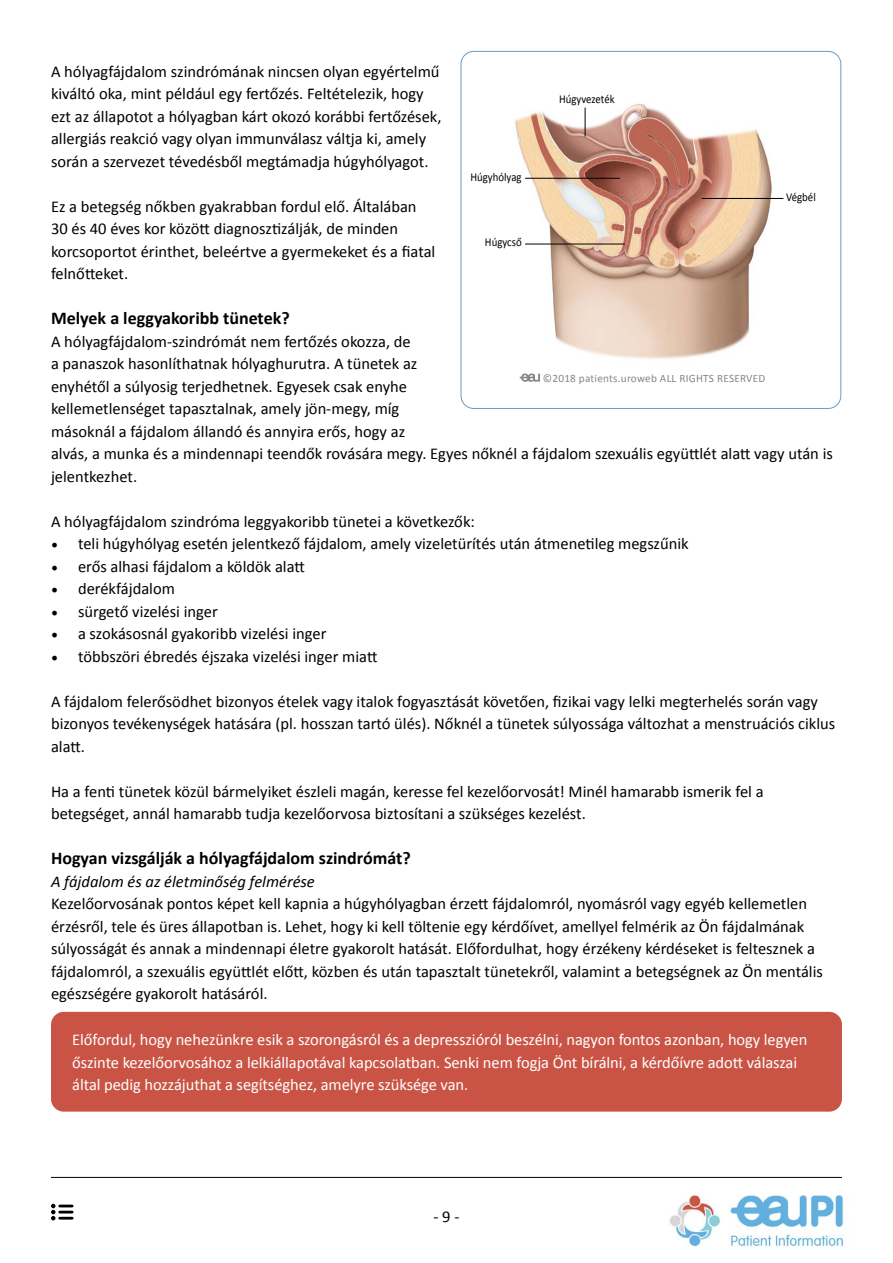
<style>
.page{position:relative;width:893px;height:1263px;background:#fff}
.page>*{position:absolute;margin:0;border:0;box-sizing:border-box;transform-origin:0 0}
.t1{font:700 18px "Calibri";color:#000}
.t2{font:16.5px/22.5px "Calibri";color:#000}
.t3{font:16.5px/22.5px "Calibri";letter-spacing:-.005em;color:#fff}
.t4{font:italic 16.5px "Calibri";color:#000}
.t5{font:12px "Calibri";color:#000;scale:.9 1}
.t6{font:11.25px "Calibri";letter-spacing:.02em;color:#878787}
.s1{font-family:"Minion Pro";font-size:18px}
</style>
<div class="page">
<svg style="left:51px;top:1204px;width:21px;height:16px"></svg>
<img style="left:670px;top:1195px;width:174px;height:53px">
<div style="left:51px;top:1012px;width:791px;height:100px;background:#c95445;border-radius:13px"></div>
<hr style="left:51px;top:1177px;width:791px;height:1px;background:#000">
<div style="left:461px;top:51px;width:380px;height:358px;border:1px solid #699cc7;border-radius:13px"></div>
<svg style="left:520px;top:373px;width:20px;height:9px"></svg>
<img style="left:515px;top:103px;width:256px;height:256px">
<hr style="left:702px;top:198px;width:81px;height:1px;background:#000">
<svg style="left:585px;top:108px;width:1px;height:28px"></svg>
<hr style="left:525px;top:178px;width:95px;height:1px;background:#000">
<hr style="left:525px;top:244px;width:99px;height:1px;background:#000">
<p class="t2" style="left:51px;top:59px;width:392px">A hólyagfájdalom szindrómának nincsen olyan egyértelmű kiváltó oka, mint például egy fertőzés. Feltételezik, hogy ezt az állapotot a hólyagban kárt okozó korábbi fertőzések, allergiás reakció vagy olyan immunválasz váltja ki, amely során a szervezet tévedésből megtámadja húgyhólyagot.</p>
<p class="t2" style="left:51px;top:194px;width:386px">Ez a betegség nőkben gyakrabban fordul elő. Általában 30 és 40 éves kor között diagnosztizálják, de minden korcsoportot érinthet, beleértve a gyermekeket és a fiatal felnőtteket.</p>
<p class="t1" style="left:51px;top:305px;width:240px">Melyek a leggyakoribb tünetek?</p>
<p class="t2" style="left:51px;top:329px;width:783px">A hólyagfájdalom-szindrómát nem fertőzés okozza, de<br>a panaszok hasonlíthatnak hólyaghurutra. A tünetek az<br>enyhétől a súlyosig terjedhetnek. Egyesek csak enyhe<br>kellemetlenséget tapasztalnak, amely jön-megy, míg<br>másoknál a fájdalom állandó és annyira erős, hogy az<br>alvás, a munka és a mindennapi teendők rovására megy. Egyes nőknél a fájdalom szexuális együttlét alatt vagy után is jelentkezhet.</p>
<p class="t2" style="left:51px;top:509px;width:425px">A hólyagfájdalom szindróma leggyakoribb tünetei a következők:</p>
<p class="t2" style="left:51px;top:532px;width:639px"><span class="s1">•</span> teli húgyhólyag esetén jelentkező fájdalom, amely vizeletürítés után átmenetileg megszűnik</p>
<p class="t2" style="left:51px;top:554px;width:255px"><span class="s1">•</span> erős alhasi fájdalom a köldök alatt</p>
<p class="t2" style="left:51px;top:577px;width:125px"><span class="s1">•</span> derékfájdalom</p>
<p class="t2" style="left:51px;top:599px;width:168px"><span class="s1">•</span> sürgető vizelési inger</p>
<p class="t2" style="left:51px;top:622px;width:277px"><span class="s1">•</span> a szokásosnál gyakoribb vizelési inger</p>
<p class="t2" style="left:51px;top:644px;width:328px"><span class="s1">•</span> többszöri ébredés éjszaka vizelési inger miatt</p>
<p class="t2" style="left:51px;top:689px;width:786px">A fájdalom felerősödhet bizonyos ételek vagy italok fogyasztását követően, fizikai vagy lelki megterhelés során vagy bizonyos tevékenységek hatására (pl. hosszan tartó ülés). Nőknél a tünetek súlyossága változhat a menstruációs ciklus alatt.</p>
<p class="t2" style="left:51px;top:779px;width:714px">Ha a fenti tünetek közül bármelyiket észleli magán, keresse fel kezelőorvosát! Minél hamarabb ismerik fel a betegséget, annál hamarabb tudja kezelőorvosa biztosítani a szükséges kezelést.</p>
<p class="t1" style="left:51px;top:845px;width:361px">Hogyan vizsgálják a hólyagfájdalom szindrómát?</p>
<p class="t4" style="left:51px;top:870px;width:265px">A fájdalom és az életminőség felmérése</p>
<p class="t2" style="left:51px;top:892px;width:773px">Kezelőorvosának pontos képet kell kapnia a húgyhólyagban érzett fájdalomról, nyomásról vagy egyéb kellemetlen érzésről, tele és üres állapotban is. Lehet, hogy ki kell töltenie egy kérdőívet, amellyel felmérik az Ön fájdalmának súlyosságát és annak a mindennapi életre gyakorolt hatását. Előfordulhat, hogy érzékeny kérdéseket is feltesznek a fájdalomról, a szexuális együttlét előtt, közben és után tapasztalt tünetekről, valamint a betegségnek az Ön mentális egészségére gyakorolt hatásáról.</p>
<p class="t3" style="left:72px;top:1028px;width:737px">Előfordul, hogy nehezünkre esik a szorongásról és a depresszióról beszélni, nagyon fontos azonban, hogy legyen őszinte kezelőorvosához a lelkiállapotával kapcsolatban. Senki nem fogja Önt bírálni, a kérdőívre adott válaszai által pedig hozzájuthat a segítséghez, amelyre szüksége van.</p>
<p class="t5" style="left:559px;top:91px;width:63px">Húgyvezeték</p>
<p class="t5" style="left:470px;top:169px;width:58px">Húgyhólyag</p>
<p class="t5" style="left:786px;top:189px;width:34px">Végbél</p>
<p class="t5" style="left:485px;top:234px;width:42px">Húgycső</p>
<p class="t6" style="left:543px;top:370px;width:224px">©2018 patients.uroweb ALL RIGHTS RESERVED</p>
<p class="t2" style="left:433px;top:1204px;width:27px">- 9 -</p>
</div>
